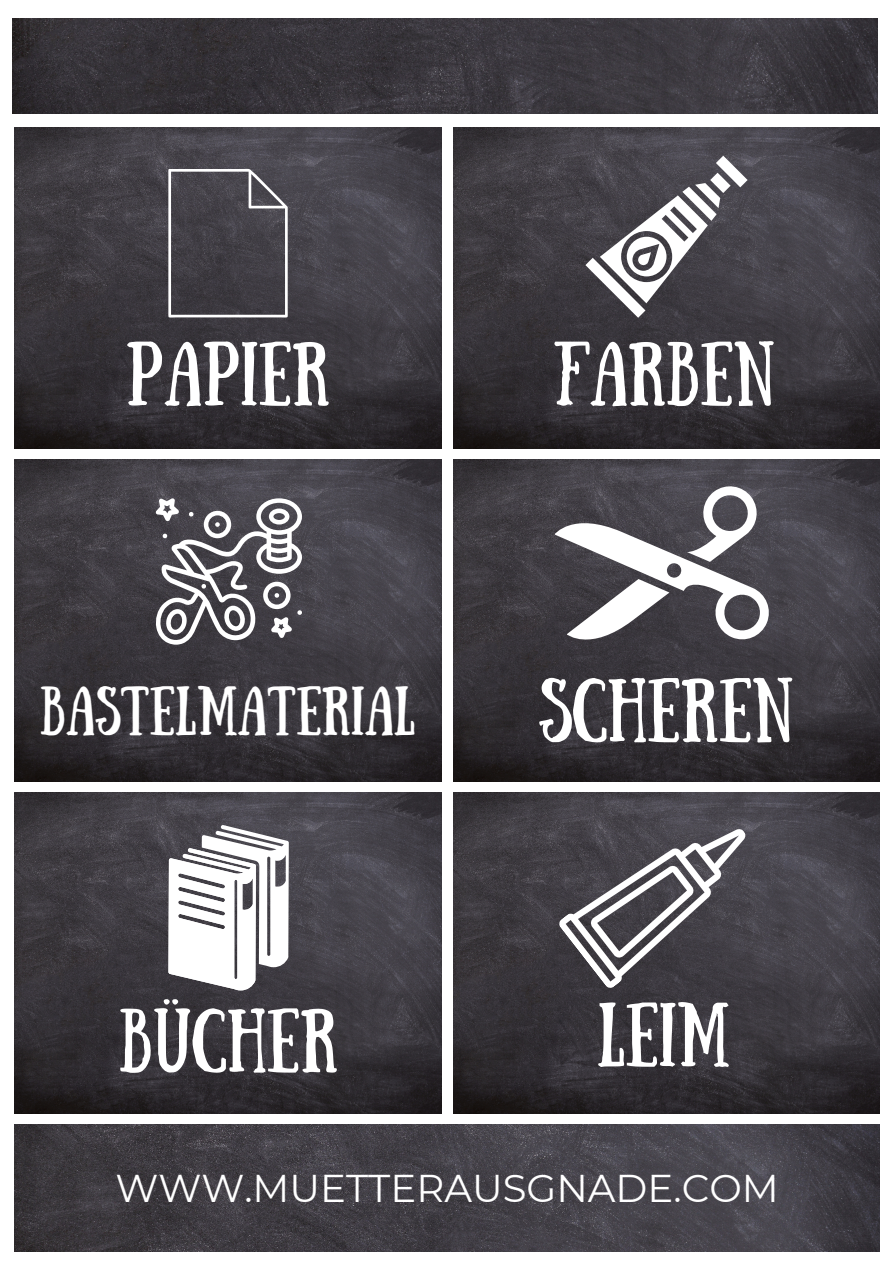
<style>
.page{position:relative;width:894px;height:1264px;background:#fff}
.page>*{position:absolute;margin:0;border:0;box-sizing:border-box;transform-origin:0 0}
.t1{font:64.2px "Sunday";color:#fff}
.t2{font:56.55px "Sunday";color:#fff}
.t3{font:55.65px "Sunday";color:#fff}
.t4{font:49.05px "Sunday";color:#fff}
.t5{font:38.7px "Montserrat";color:#fff}
</style>
<div class="page">
<img style="left:453px;top:127px;width:425px;height:321px">
<img style="left:453px;top:459px;width:425px;height:322px">
<img style="left:15px;top:792px;width:427px;height:321px">
<img style="left:453px;top:792px;width:425px;height:321px">
<img style="left:15px;top:127px;width:427px;height:321px">
<img style="left:15px;top:459px;width:427px;height:322px">
<svg style="left:168px;top:169px;width:120px;height:148px;background:#4e4b52"></svg>
<img style="left:15px;top:1124px;width:863px;height:127px">
<img style="left:13px;top:19px;width:864px;height:94px">
<svg style="left:585px;top:156px;width:162px;height:162px"></svg>
<svg style="left:551px;top:479px;width:224px;height:185px"></svg>
<svg style="left:168px;top:824px;width:121px;height:166px"></svg>
<svg style="left:556px;top:797px;width:214px;height:193px;background:#5d5b61"></svg>
<svg style="left:155px;top:498px;width:147px;height:146px"></svg>
<p class="t1" style="left:126px;top:329px;width:206px">PAPIER</p>
<p class="t1" style="left:552px;top:329px;width:224px">FARBEN</p>
<p class="t4" style="left:40px;top:676px;width:377px">BASTELMATERIAL</p>
<p class="t1" style="left:539px;top:665px;width:256px">SCHEREN</p>
<p class="t1" style="left:119px;top:995px;width:221px">BÜCHER</p>
<p class="t1" style="left:597px;top:989px;width:135px">LEIM</p>
<p class="t3" style="left:139px;top:1156px;width:179px">PAPIER</p>
<p class="t2" style="left:547px;top:1156px;width:279px">FILZSTIFTE</p>
<p class="t5" style="left:115px;top:1164px;width:664px">WWW.MUETTERAUSGNADE.COM</p>
</div>
